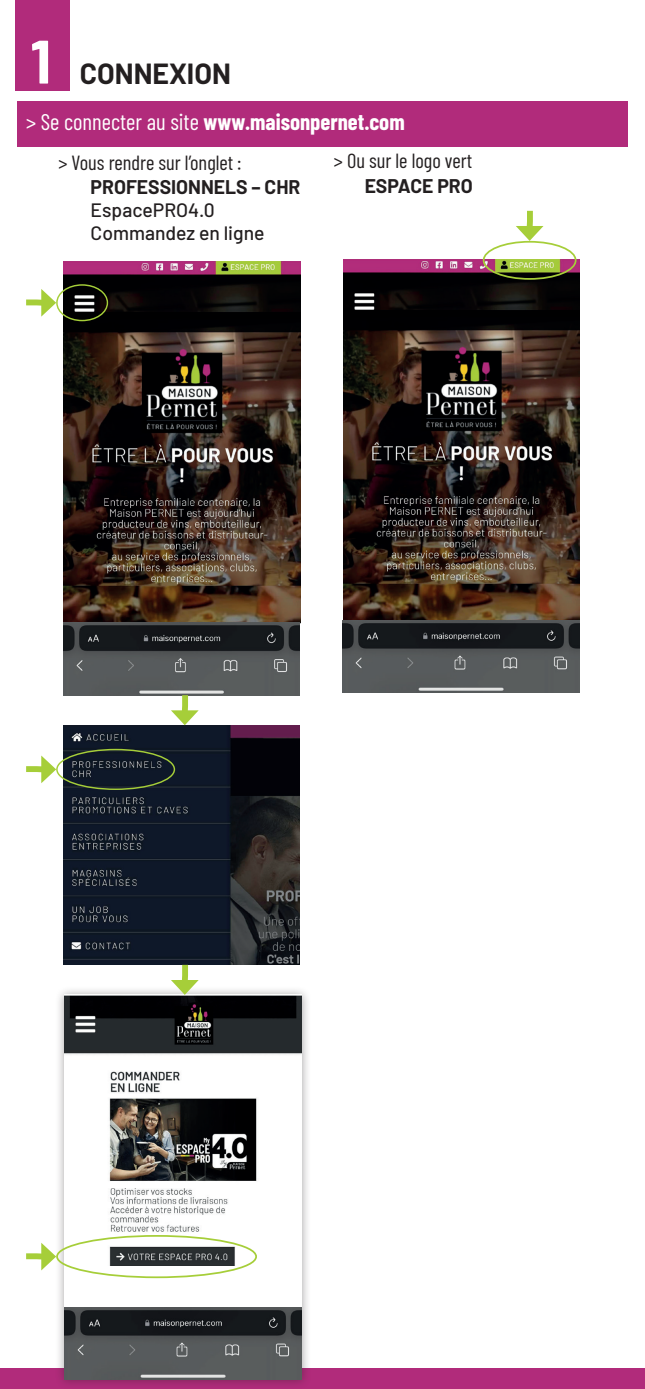
<style>
.page{position:relative;width:645px;height:1389px;background:#fff}
.page>*{position:absolute;margin:0;border:0;box-sizing:border-box;transform-origin:0 0}
.t1{font:700 28.35px "Barlow";color:#231f20}
.t2{font:700 22.75px "Barlow Condensed";color:#fff}
.t3{font:20.47px "Barlow Condensed";color:#231f20}
.t4{font:500 19.43px/23.3px "Barlow";color:#231f20}
.t5{font:700 19.43px "Barlow";color:#231f20}
.s1{font-size:61.25px;color:#fff}
.s2{font-weight:400}
</style>
<div class="page">
<div style="left:0;top:1369px;width:645px;height:20px;background:#b12b7b"></div>
<div style="left:55px;top:985px;width:256px;height:404px;background:#231f20;opacity:.4"></div>
<div style="left:64px;top:995px;width:238px;height:385px;background:#fff"></div>
<div style="left:17px;top:101px;width:611px;height:45px;background:#b12b7b"></div>
<div style="left:15px;top:0;width:54px;height:91px;background:#b12b7b"></div>
<img style="left:64px;top:725px;width:235px;height:240px">
<img style="left:343px;top:259px;width:237px;height:434px">
<img style="left:63px;top:262px;width:237px;height:433px">
<div style="left:56px;top:284px;width:52px;height:37px;border:1px solid #a6ce39;border-radius:50%"></div>
<div style="left:56px;top:749px;width:119px;height:41px;border:1px solid #a6ce39;border-radius:50%"></div>
<img style="left:64px;top:995px;width:238px;height:271px">
<svg style="left:171px;top:689px;width:28px;height:36px"></svg>
<svg style="left:516px;top:210px;width:27px;height:31px"></svg>
<svg style="left:26px;top:289px;width:30px;height:28px"></svg>
<svg style="left:26px;top:756px;width:30px;height:27px"></svg>
<svg style="left:26px;top:1243px;width:30px;height:27px"></svg>
<svg style="left:171px;top:959px;width:28px;height:36px"></svg>
<div style="left:56px;top:1235px;width:201px;height:43px;border:2px solid #a6ce39;border-radius:50%"></div>
<div style="left:483px;top:241px;width:93px;height:39px;border:2px solid #a6ce39;border-radius:50%"></div>
<img style="left:64px;top:1307px;width:237px;height:73px">
<h1 class="t1" style="left:30px;top:52px;width:203px"><span class="s1">1</span> CONNEXION</h1>
<p class="t2" style="left:26px;top:106px;width:380px"><span class="s2">&gt; Se connecter au site</span> www.maisonpernet.com</p>
<p class="t3" style="left:58px;top:148px;width:185px">&gt; Vous rendre sur l’onglet :</p>
<p class="t5" style="left:91px;top:172px;width:211px">PROFESSIONNELS – CHR</p>
<p class="t4" style="left:91px;top:197px;width:175px">EspacePRO4.0<br>Commandez en ligne</p>
<p class="t3" style="left:334px;top:146px;width:140px">&gt; Ou sur le logo vert</p>
<p class="t5" style="left:365px;top:171px;width:110px">ESPACE PRO</p>
</div>
